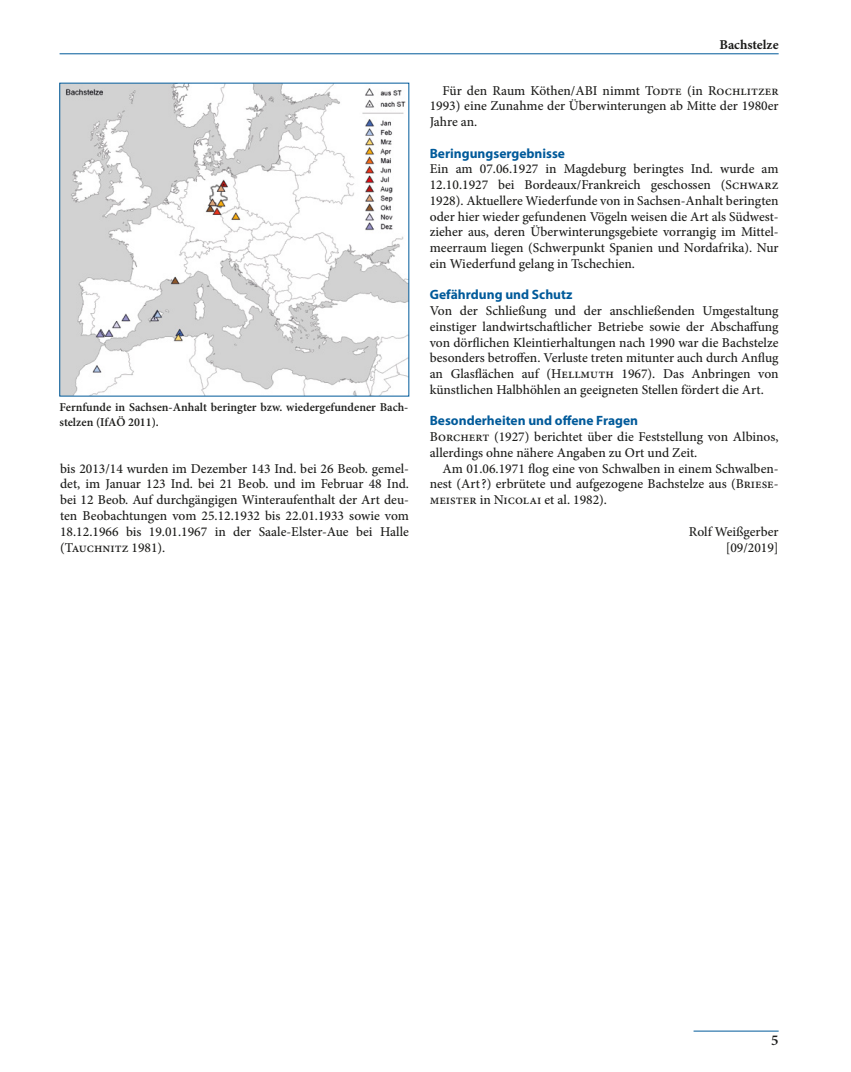
<style>
.page{position:relative;width:851px;height:1072px;background:#fff}
.page>*{position:absolute;margin:0;border:0;box-sizing:border-box;transform-origin:0 0}
.t1{font:600 15px "Minion Pro";color:#1d1d1b}
.Grundschrift_-_ohne{font:500 13.5px/15.8px "Minion Pro";color:#1d1d1b;text-align:justify}
.Grundschrift_mit_Ein{font:500 13.5px/15.8px "Minion Pro";color:#1d1d1b;text-align:justify}
.Titel_fett__H2{font:700 13.5px "Myriad Pro";color:#005a9a}
.Autor_Arttext{font:500 13.5px "Minion Pro";color:#1d1d1b}
.t2{font:700 13.5px "Minion Pro";color:#1d1d1b}
.t3{font:600 12px/14.4px "Minion Pro";color:#1d1d1b}
</style>
<div class="page">
<hr style="left:60px;top:53px;width:718px;height:1px;background:#005a9a">
<hr style="left:693px;top:1030px;width:85px;height:1px;background:#005a9a">
<img style="left:62px;top:85px;width:345px;height:309px">
<p class="t3" style="left:60px;top:400px;width:350px">Fernfunde in Sachsen-Anhalt beringter bzw. wiedergefundener Bach&shy;stelzen (IfAÖ 2011).</p>
<p class="Grundschrift_mit_Ein" style="left:60px;top:460px;width:350px">bis 2013/14 wurden im Dezember 143 Ind. bei 26 Beob. gemel&shy;det, im Januar 123 Ind. bei 21 Beob. und im Februar 48 Ind. bei 12 Beob. Auf durchgängigen Winteraufenthalt der Art deu&shy;ten Beobachtungen vom 25.12.1932 bis 22.01.1933 sowie vom 18.12.1966 bis 19.01.1967 in der Saale-Elster-Aue bei Halle (Tauchnitz 1981).</p>
<p class="t2" style="left:719px;top:35px;width:61px">Bachstelze</p>
<p class="Grundschrift_mit_Ein" style="left:429px;top:82px;width:350px;text-indent:13px">Für den Raum Köthen/ABI nimmt Todte (in Rochlitzer 1993) eine Zunahme der Überwinterungen ab Mitte der 1980er Jahre an.</p>
<h2 class="Titel_fett__H2" style="left:429px;top:144px;width:137px">Beringungsergebnisse</h2>
<p class="Grundschrift_-_ohne" style="left:429px;top:161px;width:350px">Ein am 07.06.1927 in Magdeburg beringtes Ind. wurde am 12.10.1927 bei Bordeaux/Frankreich geschossen (Schwarz 1928). Aktuellere Wiederfunde von in Sachsen-Anhalt beringten oder hier wieder gefundenen Vögeln weisen die Art als Südwest&shy;zieher aus, deren Überwinterungsgebiete vorrangig im Mittel&shy;meerraum liegen (Schwerpunkt Spanien und Nordafrika). Nur ein Wiederfund gelang in Tschechien.</p>
<h2 class="Titel_fett__H2" style="left:429px;top:286px;width:144px">Gefährdung und Schutz</h2>
<p class="Grundschrift_-_ohne" style="left:429px;top:303px;width:350px">Von der Schließung und der anschließenden Umgestaltung einstiger landwirtschaftlicher Betriebe sowie der Abschaffung von dörflichen Kleintierhaltungen nach 1990 war die Bachstelze besonders betroffen. Verluste treten mitunter auch durch Anflug an Glasflächen auf (Hellmuth 1967). Das Anbringen von künstlichen Halbhöhlen an geeigneten Stellen fördert die Art.</p>
<h2 class="Titel_fett__H2" style="left:429px;top:412px;width:210px">Besonderheiten und offene Fragen</h2>
<p class="Grundschrift_-_ohne" style="left:429px;top:429px;width:350px">Borchert (1927) berichtet über die Feststellung von Albinos, allerdings ohne nähere Angaben zu Ort und Zeit.</p>
<p class="Grundschrift_mit_Ein" style="left:429px;top:460px;width:350px;text-indent:13px">Am 01.06.1971 flog eine von Schwalben in einem Schwalben&shy;nest (Art?) erbrütete und aufgezogene Bachstelze aus (Briese&shy;meister in Nicolai et al. 1982).</p>
<p class="Autor_Arttext" style="left:688px;top:522px;width:91px">Rolf Weißgerber</p>
<p class="Autor_Arttext" style="left:725px;top:538px;width:54px">[09/2019]</p>
<p class="t1" style="left:771px;top:1029px;width:9px">5</p>
</div>
